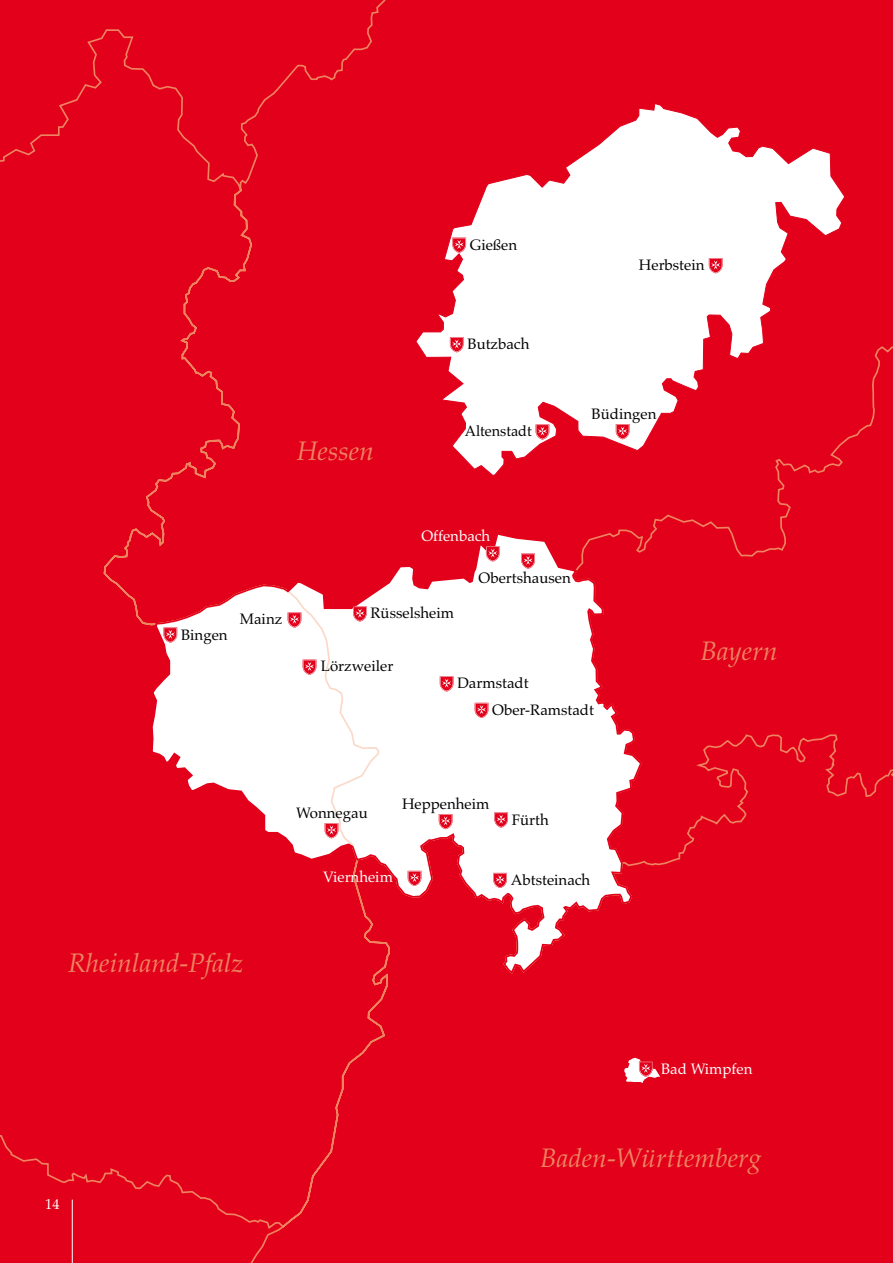
<style>
.page{position:relative;width:893px;height:1263px;background:#e2001a}
.page>*{position:absolute;margin:0;border:0;box-sizing:border-box;transform-origin:0 0}
.t1{font:italic 26.7px "Palatino";color:#ee8360}
.t2{font:15px "Palatino";color:#000}
.t3{font:15px "Palatino";color:#fff}
.t4{font:15px "Palatino";color:#000;scale:.96 1}
.t5{font:14.25px "Palatino";color:#fff}
</style>
<div class="page">
<svg style="left:415px;top:102px;width:431px;height:375px"></svg>
<svg style="left:150px;top:532px;width:493px;height:443px"></svg>
<svg style="left:153px;top:535px;width:238px;height:436px"></svg>
<svg style="left:163px;top:627px;width:14px;height:16px"></svg>
<svg style="left:288px;top:612px;width:13px;height:16px"></svg>
<svg style="left:303px;top:660px;width:13px;height:15px"></svg>
<svg style="left:325px;top:823px;width:13px;height:15px"></svg>
<svg style="left:439px;top:814px;width:13px;height:15px"></svg>
<svg style="left:408px;top:871px;width:13px;height:15px"></svg>
<svg style="left:494px;top:812px;width:14px;height:16px"></svg>
<svg style="left:493px;top:873px;width:14px;height:15px"></svg>
<svg style="left:622px;top:1055px;width:41px;height:31px"></svg>
<svg style="left:475px;top:703px;width:13px;height:15px"></svg>
<svg style="left:440px;top:676px;width:13px;height:15px"></svg>
<svg style="left:353px;top:606px;width:14px;height:16px"></svg>
<svg style="left:521px;top:553px;width:14px;height:16px"></svg>
<svg style="left:486px;top:546px;width:14px;height:15px"></svg>
<svg style="left:536px;top:424px;width:13px;height:16px"></svg>
<svg style="left:450px;top:337px;width:14px;height:15px"></svg>
<svg style="left:616px;top:424px;width:13px;height:15px"></svg>
<svg style="left:452px;top:238px;width:14px;height:15px"></svg>
<svg style="left:709px;top:258px;width:14px;height:15px"></svg>
<hr style="left:72px;top:1199px;width:1px;height:64px;background:#fff">
<h1 class="t1" style="left:297px;top:428px;width:79px">Hessen</h1>
<p class="t2" style="left:470px;top:232px;width:49px">Gießen</p>
<p class="t2" style="left:467px;top:332px;width:63px">Butzbach</p>
<p class="t4" style="left:465px;top:419px;width:71px">Altenstadt</p>
<p class="t2" style="left:639px;top:253px;width:67px">Herbstein</p>
<p class="t2" style="left:592px;top:401px;width:66px">Büdingen</p>
<p class="t2" style="left:181px;top:622px;width:48px">Bingen</p>
<p class="t2" style="left:240px;top:606px;width:44px">Mainz</p>
<p class="t3" style="left:421px;top:523px;width:70px">Offenbach</p>
<p class="t2" style="left:371px;top:601px;width:85px">Rüsselsheim</p>
<p class="t2" style="left:321px;top:654px;width:74px">Lörzweiler</p>
<p class="t2" style="left:479px;top:565px;width:94px">Obertshausen</p>
<p class="t2" style="left:457px;top:671px;width:73px">Darmstadt</p>
<p class="t2" style="left:492px;top:697px;width:103px">Ober-Ramstadt</p>
<h1 class="t1" style="left:700px;top:629px;width:79px">Bayern</h1>
<h1 class="t1" style="left:68px;top:941px;width:177px">Rheinland-Pfalz</h1>
<p class="t2" style="left:296px;top:801px;width:73px">Wonnegau</p>
<p class="t2" style="left:402px;top:791px;width:89px">Heppenheim</p>
<p class="t3" style="left:323px;top:864px;width:71px">Viernheim</p>
<p class="t2" style="left:512px;top:807px;width:39px">Fürth</p>
<p class="t2" style="left:511px;top:867px;width:81px">Abtsteinach</p>
<p class="t5" style="left:45px;top:1192px;width:16px">14</p>
<p class="t3" style="left:661px;top:1056px;width:93px">Bad Wimpfen</p>
<h1 class="t1" style="left:540px;top:1136px;width:223px">Baden-Württemberg</h1>
</div>
